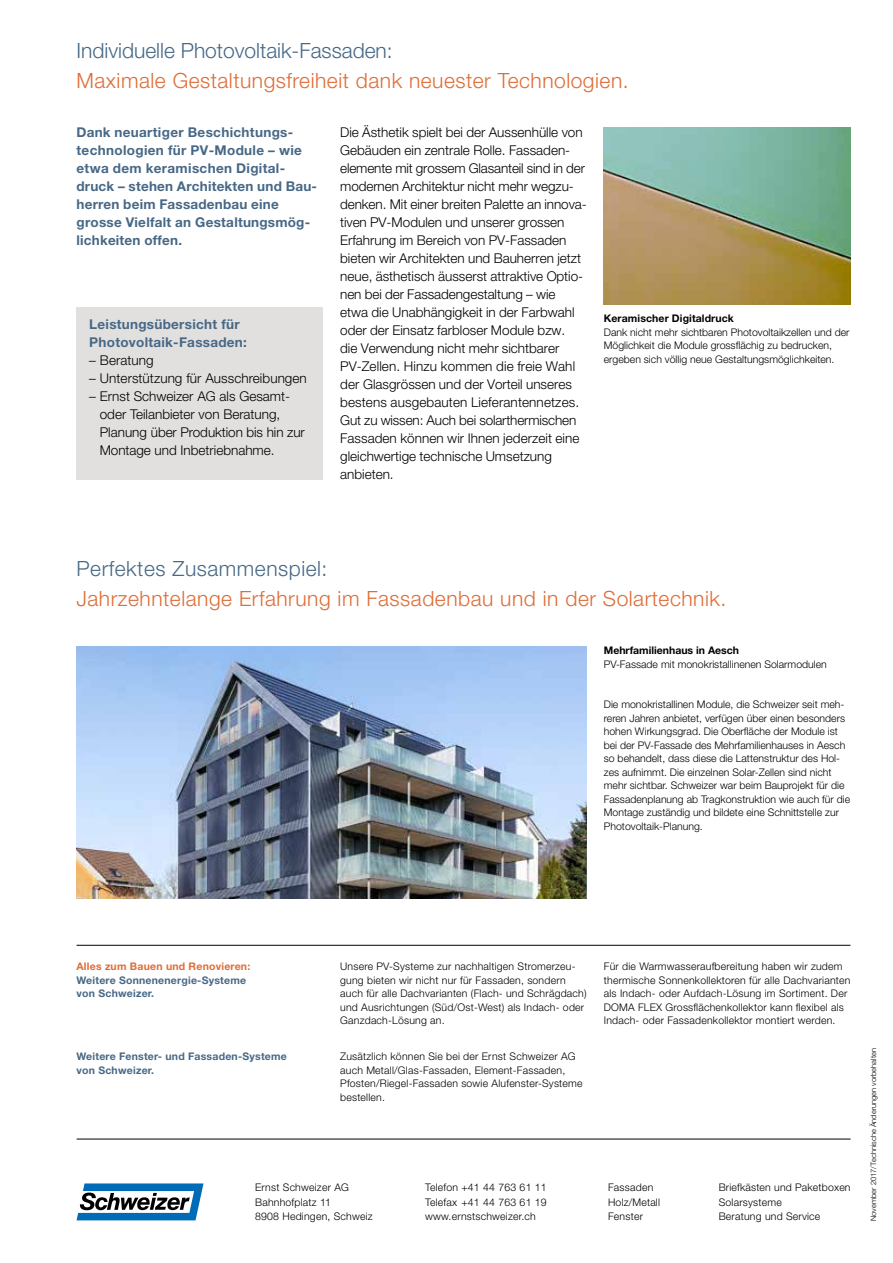
<style>
.page{position:relative;width:893px;height:1263px;background:#fff}
.page>*{position:absolute;margin:0;border:0;box-sizing:border-box;transform-origin:0 0}
.t1{font:300 21px "Helvetica Neue LT Std";letter-spacing:.025em;color:#df6d36}
.t2{font:300 21px "Helvetica Neue LT Std";color:#476886}
.t3{font:300 21px "Helvetica Neue LT Std";letter-spacing:.025em;color:#476886}
.t4{font:300 13.5px/18px "Helvetica Neue LT Std";color:#000}
.t5{font:700 13.5px/18px "Helvetica Neue LT Std";letter-spacing:.02em;color:#476886}
.t6{font:300 10.5px/13.5px "Helvetica Neue LT Std";letter-spacing:.02em;color:#000}
.t7{font:300 10.5px/13.5px "Helvetica Neue LT Std";color:#000}
.t8{font:700 10.5px/13.5px "Helvetica Neue LT Std";letter-spacing:.02em;color:#476886}
.t9{font:700 10.5px "Helvetica Neue LT Std";letter-spacing:.01em;color:#000}
.t10{font:700 10.5px "Helvetica Neue LT Std";letter-spacing:.02em;color:#df6d36}
.t11{font:300 7.5px "Helvetica Neue LT Std";color:#000}
</style>
<div class="page">
<img style="left:77px;top:646px;width:510px;height:252px">
<hr style="left:77px;top:945px;width:773px;height:1px;background:#000">
<div style="left:77px;top:307px;width:246px;height:172px;background:#e2e0df"></div>
<img style="left:604px;top:128px;width:246px;height:176px">
<hr style="left:77px;top:1139px;width:773px;height:1px;background:#000">
<svg style="left:77px;top:1183px;width:127px;height:37px"></svg>
<h1 class="t2" style="left:77px;top:37px;width:318px">Individuelle Photovoltaik-Fassaden:</h1>
<h1 class="t1" style="left:77px;top:67px;width:554px">Maximale Gestaltungsfreiheit dank neuester Technologien.</h1>
<p class="t5" style="left:77px;top:123px;width:242px">Dank neuartiger Beschichtungs&shy;technologien für PV-Module – wie etwa dem keramischen Digital&shy;druck – stehen Architekten und Bau&shy;herren beim Fassadenbau eine grosse Vielfalt an Gestaltungsmög&shy;lichkeiten offen.</p>
<p class="t5" style="left:89px;top:315px;width:159px">Leistungsübersicht für<br>Photovoltaik-Fassaden:</p>
<p class="t4" style="left:89px;top:351px;width:66px">– Beratung</p>
<p class="t4" style="left:89px;top:369px;width:219px">– Unterstützung für Ausschreibungen</p>
<p class="t4" style="left:100px;top:387px;width:207px;text-indent:-11px">– Ernst Schweizer AG als Gesamt&shy;oder Teilanbieter von Beratung,<br>Planung über Produktion bis hin zur<br>Montage und Inbetriebnahme.</p>
<p class="t4" style="left:340px;top:123px;width:248px">Die Ästhetik spielt bei der Aussenhülle von Gebäuden ein zentrale Rolle. Fassaden&shy;elemente mit grossem Glasanteil sind in der modernen Architektur nicht mehr wegzu&shy;denken. Mit einer breiten Palette an innova&shy;tiven PV-Modulen und unserer grossen Erfahrung im Bereich von PV-Fassaden bieten wir Architekten und Bauherren jetzt neue, ästhetisch äusserst attraktive Optio&shy;nen bei der Fassadengestaltung – wie etwa die Unabhängigkeit in der Farbwahl oder der Einsatz farbloser Module bzw.<br>die Verwendung nicht mehr sichtbarer PV-Zellen. Hinzu kommen die freie Wahl der Glasgrössen und der Vorteil unseres bestens ausgebauten Lieferantennetzes.<br>Gut zu wissen: Auch bei solarthermischen Fassaden können wir Ihnen jederzeit eine gleichwertige technische Umsetzung anbieten.</p>
<p class="t9" style="left:604px;top:312px;width:132px">Keramischer Digitaldruck</p>
<p class="t7" style="left:604px;top:325px;width:247px">Dank nicht mehr sichtbaren Photovoltaikzellen und der<br>Möglichkeit die Module grossflächig zu bedrucken, ergeben sich völlig neue Gestaltungsmöglichkeiten.</p>
<h1 class="t3" style="left:77px;top:555px;width:252px">Perfektes Zusammenspiel:</h1>
<h1 class="t1" style="left:77px;top:585px;width:651px">Jahrzehntelange Erfahrung im Fassadenbau und in der Solartechnik.</h1>
<p class="t9" style="left:604px;top:644px;width:137px">Mehrfamilienhaus in Aesch</p>
<p class="t7" style="left:604px;top:657px;width:225px">PV-Fassade mit monokristallinenen Solarmodulen</p>
<p class="t7" style="left:604px;top:697px;width:248px">Die monokristallinen Module, die Schweizer seit meh&shy;reren Jahren anbietet, verfügen über einen besonders hohen Wirkungsgrad. Die Oberfläche der Module ist bei der PV-Fassade des Mehrfamilienhauses in Aesch so behandelt, dass diese die Lattenstruktur des Hol&shy;zes aufnimmt. Die einzelnen Solar-Zellen sind nicht mehr sichtbar. Schweizer war beim Bauprojekt für die Fassadenplanung ab Tragkonstruktion wie auch für die Montage zuständig und bildete eine Schnittstelle zur Photovoltaik-Planung.</p>
<p class="t10" style="left:77px;top:960px;width:175px">Alles zum Bauen und Renovieren:</p>
<p class="t8" style="left:77px;top:973px;width:171px">Weitere Sonnenenergie-Systeme von Schweizer.</p>
<p class="t6" style="left:340px;top:960px;width:248px">Unsere PV-Systeme zur nachhaltigen Stromerzeu&shy;gung bieten wir nicht nur für Fassaden, sondern auch für alle Dachvarianten (Flach- und Schrägdach) und Ausrichtungen (Süd/Ost-West) als Indach- oder Ganzdach-Lösung an.</p>
<p class="t6" style="left:604px;top:960px;width:248px">Für die Warmwasseraufbereitung haben wir zudem thermische Sonnenkollektoren für alle Dachvarianten als Indach- oder Aufdach-Lösung im Sortiment. Der DOMA FLEX Grossflächenkollektor kann flexibel als Indach- oder Fassadenkollektor montiert werden.</p>
<p class="t8" style="left:77px;top:1050px;width:212px">Weitere Fenster- und Fassaden-Systeme von Schweizer.</p>
<p class="t6" style="left:340px;top:1050px;width:244px">Zusätzlich können Sie bei der Ernst Schweizer AG auch Metall/Glas-Fassaden, Element-Fassaden, Pfosten/Riegel-Fassaden sowie Alufenster-Systeme bestellen.</p>
<p class="t6" style="left:255px;top:1180px;width:119px;line-height:14.7px">Ernst Schweizer AG<br>Bahnhofplatz 11<br>8908 Hedingen, Schweiz</p>
<p class="t6" style="left:425px;top:1180px;width:123px;line-height:14.7px;text-align:justify">Telefon +41 44 763 61 11<br>Telefax +41 44 763 61 19 www.ernstschweizer.ch</p>
<p class="t6" style="left:608px;top:1180px;width:53px;line-height:14.7px">Fassaden<br>Holz/Metall<br>Fenster</p>
<p class="t6" style="left:719px;top:1180px;width:133px;line-height:14.7px">Briefkästen und Paketboxen<br>Solarsysteme<br>Beratung und Service</p>
<p class="t11" style="left:869px;top:1221px;width:174px;rotate:-90deg">November 2017/Technische Änderungen vorbehalten</p>
</div>
